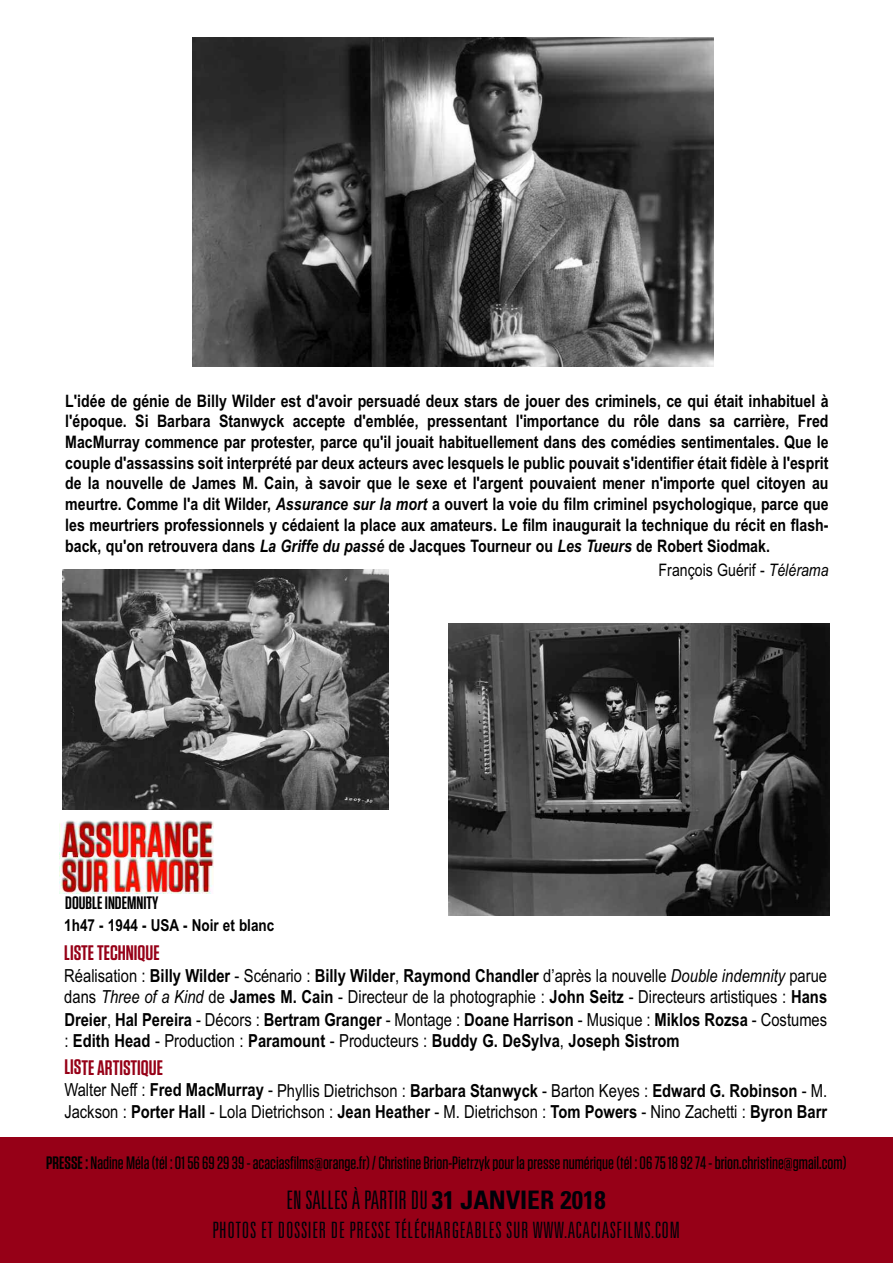
<style>
.page{position:relative;width:893px;height:1263px;background:#fff}
.page>*{position:absolute;margin:0;border:0;box-sizing:border-box;transform-origin:0 0}
.t1{font:300 ultra-condensed 25.5px "Univers";color:#000008}
.t2{font:300 ultra-condensed 22.5px "Univers";letter-spacing:.03em;color:#000008}
.t3{font:600 21px "Tungsten";color:#960017}
.t4{font:18px/22px "Arial Narrow";color:#000;text-align:justify}
.t5{font:500 18px "Tungsten";color:#000}
.t6{font:700 18px "Arial Narrow";color:#000}
.t7{font:600 18px "Tungsten";color:#000}
.t8{font:700 17.25px/20.9px "Arial Narrow";color:#000;text-align:justify}
.t9{font:17.25px "Arial Narrow";color:#000}
.t10{font:700 16.5px "Arial Narrow";color:#000}
.s1{font-style:italic}
.s2{font-weight:700}
.s3{font-weight:400}
.s4{font-weight:600}
.s5{font-weight:700;font-stretch:condensed}
</style>
<div class="page">
<div style="left:0;top:1138px;width:893px;height:125px;background:#960017"></div>
<img style="left:192px;top:37px;width:521px;height:330px">
<img style="left:59px;top:821px;width:155px;height:72px">
<img style="left:448px;top:624px;width:381px;height:291px">
<img style="left:63px;top:570px;width:326px;height:239px">
<p class="t8" style="left:65px;top:390px;width:765px">L'idée de génie de Billy Wilder est d'avoir persuadé deux stars de jouer des criminels, ce qui était inhabituel à l'époque. Si Barbara Stanwyck accepte d'emblée, pressentant l'importance du rôle dans sa carrière, Fred MacMurray commence par protester, parce qu'il jouait habituellement dans des comédies sentimentales. Que le couple d'assassins soit interprété par deux acteurs avec lesquels le public pouvait s'identifier était fidèle à l'esprit de la nouvelle de James M. Cain, à savoir que le sexe et l'argent pouvaient mener n'importe quel citoyen au meurtre. Comme l'a dit Wilder, <span class="s1">Assurance sur la mort</span> a ouvert la voie du film criminel psychologique, parce que les meurtriers professionnels y cédaient la place aux amateurs. Le film inaugurait la technique du récit en flash&shy;back, qu'on retrouvera dans <span class="s1">La Griffe du passé</span> de Jacques Tourneur ou <span class="s1">Les Tueurs</span> de Robert Siodmak.</p>
<p class="t9" style="left:659px;top:560px;width:171px">François Guérif - <span class="s1">Télérama</span></p>
<p class="t7" style="left:65px;top:897px;width:95px">DOUBLEINDEMNITY</p>
<p class="t10" style="left:64px;top:915px;width:212px">1h47 - 1944 - USA - Noir et blanc</p>
<p class="t3" style="left:64px;top:946px;width:97px">LISTETECHNIQUE</p>
<p class="t4" style="left:64px;top:965px;width:764px">Réalisation : <span class="s2">Billy Wilder</span> - Scénario : <span class="s2">Billy Wilder</span>, <span class="s2">Raymond Chandler</span> d’après la nouvelle <span class="s1">Double indemnity</span> parue dans <span class="s1">Three of a Kind</span> de <span class="s2">James M. Cain</span> - Directeur de la photographie : <span class="s2">John Seitz</span> - Directeurs artistiques : <span class="s2">Hans Dreier</span>, <span class="s2">Hal Pereira</span> - Décors : <span class="s2">Bertram Granger</span> - Montage : <span class="s2">Doane Harrison</span> - Musique : <span class="s2">Miklos Rozsa</span> - Costumes</p>
<p class="t6" style="left:64px;top:1030px;width:617px"><span class="s3">:</span> Edith Head <span class="s3">- Production :</span> Paramount <span class="s3">- Producteurs :</span> Buddy G. DeSylva<span class="s3">,</span> Joseph Sistrom</p>
<p class="t3" style="left:64px;top:1060px;width:100px">LISTEARTISTIQUE</p>
<p class="t4" style="left:64px;top:1079px;width:764px;line-height:21.6px">Walter Neff : <span class="s2">Fred MacMurray</span> - Phyllis Dietrichson : <span class="s2">Barbara Stanwyck</span> - Barton Keyes : <span class="s2">Edward G. Robinson</span> - M.<br>Jackson : <span class="s2">Porter Hall</span> - Lola Dietrichson : <span class="s2">Jean Heather</span> - M. Dietrichson : <span class="s2">Tom Powers</span> - Nino Zachetti : <span class="s2">Byron Barr</span></p>
<p class="t5" style="left:46px;top:1156px;width:802px"><span class="s4">PRESSE:</span>Nadine Méla(tél :0156692939-acaciasfilms@orange.fr) /ChristineBrion-Pietrzykpour lapressenumérique(tél :0675189274-brion.christine@gmail.com)</p>
<h1 class="t1" style="left:286px;top:1191px;width:321px">ENSALLESÀPARTIRDU <span class="s5">31 JANVIER 2018</span></h1>
<h2 class="t2" style="left:212px;top:1221px;width:469px">PHOTOS ET DOSSIER DE PRESSE TÉLÉCHARGEABLES SUR WWW.ACACIASFILMS.COM</h2>
</div>
